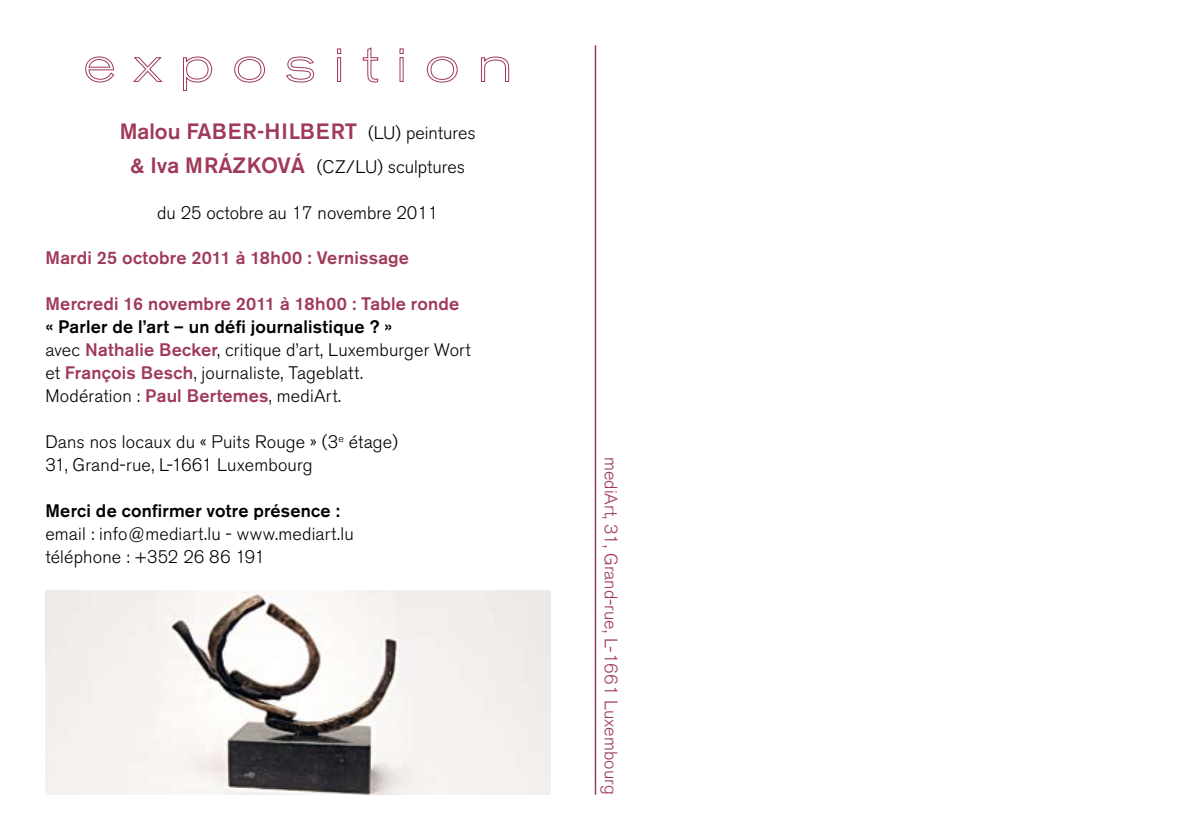
<style>
.page{position:relative;width:1191px;height:840px;background:#fff}
.page>*{position:absolute;margin:0;border:0;box-sizing:border-box;transform-origin:0 0}
.t1{font:500 22px "Akzidenz Grotesk BE";letter-spacing:.04em;color:#a03a58}
.t2{font:300 18px/23px "Akzidenz Grotesk BE";letter-spacing:.01em;color:#000}
.t3{font:500 18px "Akzidenz Grotesk BE";letter-spacing:.01em;color:#a03a58}
.t4{font:300 18px "Akzidenz Grotesk BE";color:#a03a58}
.t5{font:500 18px "Akzidenz Grotesk BE";letter-spacing:.015em;color:#000}
.s1{font-weight:300;font-size:18px;color:#000}
.s2{font-weight:500;font-size:22px;color:#a03a58}
.s3{font-weight:500}
.s4{font-weight:500;color:#a03a58}
</style>
<div class="page">
<svg style="left:85px;top:56px;width:29px;height:27px"></svg>
<svg style="left:133px;top:57px;width:30px;height:25px"></svg>
<svg style="left:183px;top:56px;width:29px;height:35px"></svg>
<svg style="left:234px;top:56px;width:31px;height:27px"></svg>
<svg style="left:286px;top:56px;width:28px;height:27px"></svg>
<svg style="left:337px;top:49px;width:4px;height:5px"></svg>
<div style="left:337px;top:57px;width:4px;height:25px;border:1px solid #a03a58"></div>
<svg style="left:363px;top:47px;width:15px;height:35px"></svg>
<svg style="left:400px;top:49px;width:3px;height:5px"></svg>
<svg style="left:427px;top:56px;width:31px;height:27px"></svg>
<svg style="left:481px;top:56px;width:28px;height:26px"></svg>
<hr style="left:595px;top:45px;width:1px;height:749px;background:#9b3a57">
<img style="left:45px;top:590px;width:505px;height:204px">
<p class="t1" style="left:120px;top:117px;width:358px">Malou Faber-Hilbert <span class="s1">(LU) peintures</span></p>
<p class="t2" style="left:130px;top:155px;width:336px"><span class="s2">&amp; Iva Mrázková</span> (CZ/LU) sculptures</p>
<p class="t2" style="left:157px;top:201px;width:283px">du 25 octobre au 17 novembre 2011</p>
<p class="t3" style="left:45px;top:247px;width:365px">Mardi 25 octobre 2011 à 18h00 : Vernissage</p>
<p class="t3" style="left:45px;top:292px;width:415px">Mercredi 16 novembre 2011 à 18h00 : Table ronde</p>
<p class="t2" style="left:45px;top:315px;width:427px"><span class="s3">« Parler de l’art – un défi journalistique ? »<br></span>avec <span class="s4">Nathalie Becker</span>, critique d’art, Luxemburger Wort et <span class="s4">François Besch</span>, journaliste, Tageblatt.<br>Modération : <span class="s4">Paul Bertemes</span>, mediArt.</p>
<p class="t2" style="left:45px;top:430px;width:354px">Dans nos locaux du « Puits Rouge » (3<sup>e</sup> étage)<br>31, Grand-rue, L-1661 Luxembourg</p>
<p class="t5" style="left:45px;top:499px;width:296px">Merci de confirmer votre présence :</p>
<p class="t2" style="left:45px;top:522px;width:310px">email : info@mediart.lu - www.mediart.lu téléphone : +352 26 86 191</p>
<p class="t4" style="left:621px;top:456px;width:339px;rotate:90deg">mediArt, 31, Grand-rue, L-1661 Luxembourg</p>
</div>
